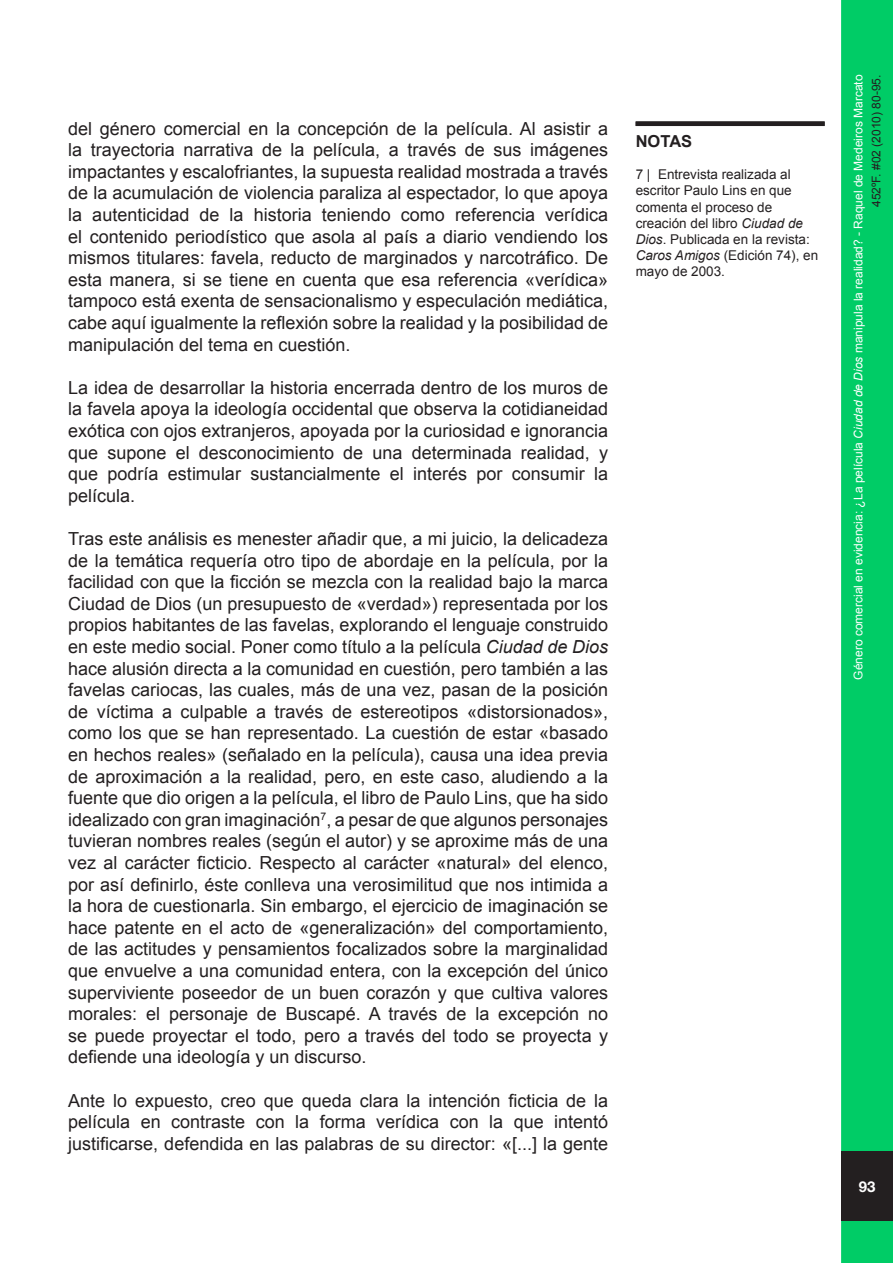
<style>
.page{position:relative;width:893px;height:1263px;background:#fff}
.page>*{position:absolute;margin:0;border:0;box-sizing:border-box;transform-origin:0 0}
.t1{font:18px/21.6px "Arial";color:#231f20;text-align:justify}
.Estilo_de_párrafo_1{font:700 16.5px "Arial";color:#231f20}
.t2{font:700 15px "Helvetica Neue";color:#fff}
.Estilo_de_párrafo_1-2{font:13.5px/16.2px "Arial";color:#231f20}
.t3{font:12px/18px "Arial";color:#fff;text-align:right}
.s1{font-style:italic}
.s2{color:#231f20}
</style>
<div class="page">
<div style="left:841px;top:0;width:52px;height:1263px;background:#0c6"></div>
<div style="left:841px;top:1151px;width:52px;height:70px;background:#231f20"></div>
<div style="left:636px;top:121px;width:189px;height:5px;background:#231f20"></div>
<p class="t1" style="left:68px;top:118px;width:541px">del género comercial en la concepción de la película. Al asistir a la trayectoria narrativa de la película, a través de sus imágenes impactantes y escalofriantes, la supuesta realidad mostrada a través de la acumulación de violencia paraliza al espectador, lo que apoya la autenticidad de la historia teniendo como referencia verídica el contenido periodístico que asola al país a diario vendiendo los mismos titulares: favela, reducto de marginados y narcotráfico. De esta manera, si se tiene en cuenta que esa referencia «verídica» tampoco está exenta de sensacionalismo y especulación mediática, cabe aquí igualmente la reflexión sobre la realidad y la posibilidad de manipulación del tema en cuestión.</p>
<p class="t1" style="left:68px;top:377px;width:541px">La idea de desarrollar la historia encerrada dentro de los muros de la favela apoya la ideología occidental que observa la cotidianeidad exótica con ojos extranjeros, apoyada por la curiosidad e ignorancia que supone el desconocimiento de una determinada realidad, y que podría estimular sustancialmente el interés por consumir la película.</p>
<p class="t1" style="left:68px;top:528px;width:541px">Tras este análisis es menester añadir que, a mi juicio, la delicadeza de la temática requería otro tipo de abordaje en la película, por la facilidad con que la ficción se mezcla con la realidad bajo la marca Ciudad de Dios (un presupuesto de «verdad») representada por los propios habitantes de las favelas, explorando el lenguaje construido en este medio social. Poner como título a la película <span class="s1">Ciudad de Dios </span>hace alusión directa a la comunidad en cuestión, pero también a las favelas cariocas, las cuales, más de una vez, pasan de la posición de víctima a culpable a través de estereotipos «distorsionados», como los que se han representado. La cuestión de estar «basado en hechos reales» (señalado en la película), causa una idea previa de aproximación a la realidad, pero, en este caso, aludiendo a la fuente que dio origen a la película, el libro de Paulo Lins, que ha sido idealizado con gran imaginación<sup>7</sup>, a pesar de que algunos personajes tuvieran nombres reales (según el autor) y se aproxime más de una vez al carácter ficticio. Respecto al carácter «natural» del elenco, por así definirlo, éste conlleva una verosimilitud que nos intimida a la hora de cuestionarla. Sin embargo, el ejercicio de imaginación se hace patente en el acto de «generalización» del comportamiento, de las actitudes y pensamientos focalizados sobre la marginalidad que envuelve a una comunidad entera, con la excepción del único superviviente poseedor de un buen corazón y que cultiva valores morales: el personaje de Buscapé. A través de la excepción no se puede proyectar el todo, pero a través del todo se proyecta y defiende una ideología y un discurso.</p>
<p class="t1" style="left:68px;top:1090px;width:541px">Ante lo expuesto, creo que queda clara la intención ficticia de la película en contraste con la forma verídica con la que intentó justificarse, defendida en las palabras de su director: «[...] la gente</p>
<p class="Estilo_de_párrafo_1" style="left:636px;top:130px;width:58px">NOTAS</p>
<p class="Estilo_de_párrafo_1-2" style="left:636px;top:166px;width:184px">7 | Entrevista realizada al escritor Paulo Lins en que comenta el proceso de creación del libro <span class="s1">Ciudad de<br>Dios</span>. Publicada en la revista:<br><span class="s1">Caros Amigos</span> (Edición 74), en mayo de 2003.</p>
<p class="t3" style="left:849px;top:680px;width:606px;rotate:-90deg">Género comercial en evidencia: ¿La película <span class="s1">Ciudad de Dios</span> manipula la realidad? - Raquel de Medeiros Marcato<br><span class="s2">452ºF. #02 (2010) 80-95.</span></p>
<p class="t2" style="left:859px;top:1177px;width:18px">93</p>
</div>
